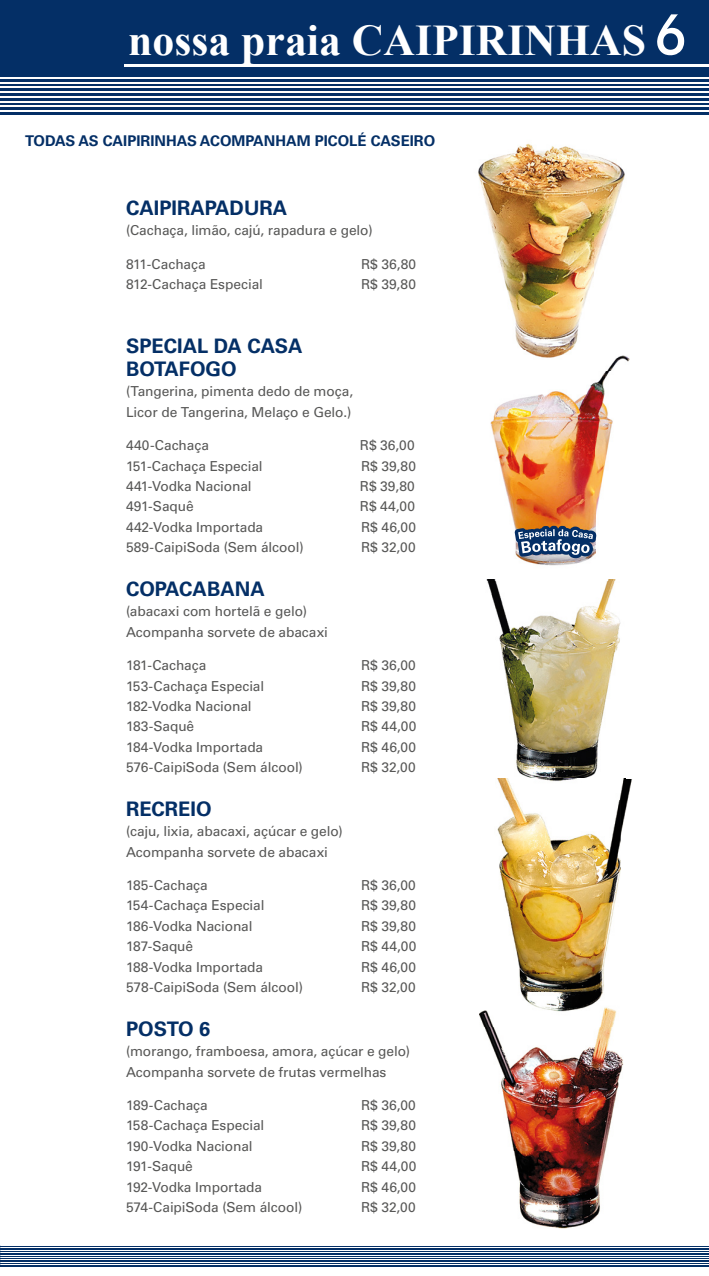
<style>
.page{position:relative;width:709px;height:1276px;background:#fff}
.page>*{position:absolute;margin:0;border:0;box-sizing:border-box;transform-origin:0 0}
.t1{font:700 43.75px "Times New Roman";color:#fff}
.t2{font:700 20px/23px "Univers LT Std";color:#042f66}
.t3{font:700 14.75px "Univers LT Std";color:#042f66}
.t4{font:13.75px/20.5px "Univers LT Std";letter-spacing:-.005em;color:#575756}
</style>
<div class="page">
<div style="left:0;top:74px;width:709px;height:41px;background:#042f66"></div>
<hr style="left:0;top:77px;width:709px;height:2px;background:#fff">
<hr style="left:0;top:82px;width:709px;height:1px;background:#fff">
<hr style="left:0;top:86px;width:709px;height:2px;background:#fff">
<hr style="left:0;top:91px;width:709px;height:2px;background:#fff">
<hr style="left:0;top:96px;width:709px;height:2px;background:#fff">
<hr style="left:0;top:101px;width:709px;height:1px;background:#fff">
<hr style="left:0;top:105px;width:709px;height:2px;background:#fff">
<hr style="left:0;top:110px;width:709px;height:2px;background:#fff">
<div style="left:0;top:0;width:709px;height:74px;background:#042f66"></div>
<svg style="left:0;top:1245px;width:709px;height:21px;fill:#042f66"></svg>
<hr style="left:0;top:1247px;width:709px;height:1px;background:#fff">
<hr style="left:0;top:1249px;width:709px;height:1px;background:#fff">
<hr style="left:0;top:1252px;width:709px;height:1px;background:#fff">
<hr style="left:0;top:1254px;width:709px;height:1px;background:#fff">
<hr style="left:0;top:1257px;width:709px;height:1px;background:#fff">
<hr style="left:0;top:1259px;width:709px;height:1px;background:#fff">
<hr style="left:0;top:1261px;width:709px;height:1px;background:#fff">
<hr style="left:0;top:1264px;width:709px;height:1px;background:#fff">
<img style="left:483px;top:1026px;width:140px;height:203px">
<img style="left:490px;top:370px;width:123px;height:196px">
<svg style="left:514px;top:526px;width:82px;height:32px;background:#647690"></svg>
<img style="left:479px;top:779px;width:153px;height:247px">
<img style="left:479px;top:580px;width:146px;height:219px">
<img style="left:486px;top:579px;width:130px;height:1px">
<img style="left:478px;top:143px;width:152px;height:227px">
<hr style="left:125px;top:65px;width:584px;height:2px;background:#fff">
<svg style="left:657px;top:14px;width:27px;height:41px"></svg>
<h1 class="t1" style="left:128px;top:10px;width:519px">nossa praia CAIPIRINHAS</h1>
<p class="t3" style="left:25px;top:132px;width:411px">TODAS AS CAIPIRINHAS ACOMPANHAM PICOLÉ CASEIRO</p>
<h2 class="t2" style="left:126px;top:196px;width:163px">CAIPIRAPADURA</h2>
<p class="t4" style="left:126px;top:220px;width:248px">(Cachaça, limão, cajú, rapadura e gelo)</p>
<p class="t4" style="left:126px;top:253px;width:81px">811-Cachaça</p>
<p class="t4" style="left:361px;top:253px;width:56px">R$ 36,80</p>
<p class="t4" style="left:126px;top:274px;width:138px">812-Cachaça Especial</p>
<p class="t4" style="left:361px;top:274px;width:56px">R$ 39,80</p>
<h2 class="t2" style="left:126px;top:334px;width:178px">SPECIAL DA CASA<br>BOTAFOGO</h2>
<p class="t4" style="left:126px;top:381px;width:229px">(Tangerina, pimenta dedo de moça,<br>Licor de Tangerina, Melaço e Gelo.)</p>
<p class="t4" style="left:126px;top:435px;width:85px">440-Cachaça</p>
<p class="t4" style="left:360px;top:435px;width:56px">R$ 36,00</p>
<p class="t4" style="left:126px;top:455px;width:138px">151-Cachaça Especial</p>
<p class="t4" style="left:361px;top:455px;width:56px">R$ 39,80</p>
<p class="t4" style="left:126px;top:476px;width:127px">441-Vodka Nacional</p>
<p class="t4" style="left:360px;top:476px;width:56px">R$ 39,80</p>
<p class="t4" style="left:126px;top:496px;width:69px">491-Saquê</p>
<p class="t4" style="left:360px;top:496px;width:57px">R$ 44,00</p>
<p class="t4" style="left:126px;top:517px;width:139px">442-Vodka Importada</p>
<p class="t4" style="left:361px;top:517px;width:56px">R$ 46,00</p>
<p class="t4" style="left:126px;top:537px;width:179px">589-CaipiSoda (Sem álcool)</p>
<p class="t4" style="left:361px;top:537px;width:56px">R$ 32,00</p>
<h2 class="t2" style="left:126px;top:577px;width:140px">COPACABANA</h2>
<p class="t4" style="left:126px;top:601px;width:203px">(abacaxi com hortelã e gelo)<br>Acompanha sorvete de abacaxi</p>
<p class="t4" style="left:126px;top:655px;width:82px">181-Cachaça</p>
<p class="t4" style="left:361px;top:655px;width:56px">R$ 36,00</p>
<p class="t4" style="left:126px;top:675px;width:140px">153-Cachaça Especial</p>
<p class="t4" style="left:361px;top:675px;width:56px">R$ 39,80</p>
<p class="t4" style="left:126px;top:696px;width:127px">182-Vodka Nacional</p>
<p class="t4" style="left:361px;top:696px;width:56px">R$ 39,80</p>
<p class="t4" style="left:126px;top:716px;width:70px">183-Saquê</p>
<p class="t4" style="left:361px;top:716px;width:57px">R$ 44,00</p>
<p class="t4" style="left:126px;top:737px;width:139px">184-Vodka Importada</p>
<p class="t4" style="left:361px;top:737px;width:56px">R$ 46,00</p>
<p class="t4" style="left:126px;top:757px;width:178px">576-CaipiSoda (Sem álcool)</p>
<p class="t4" style="left:361px;top:757px;width:56px">R$ 32,00</p>
<h2 class="t2" style="left:126px;top:797px;width:87px">RECREIO</h2>
<p class="t4" style="left:126px;top:821px;width:218px">(caju, lixia, abacaxi, açúcar e gelo)<br>Acompanha sorvete de abacaxi</p>
<p class="t4" style="left:126px;top:875px;width:83px">185-Cachaça</p>
<p class="t4" style="left:361px;top:875px;width:56px">R$ 36,00</p>
<p class="t4" style="left:126px;top:895px;width:140px">154-Cachaça Especial</p>
<p class="t4" style="left:361px;top:895px;width:56px">R$ 39,80</p>
<p class="t4" style="left:126px;top:916px;width:128px">186-Vodka Nacional</p>
<p class="t4" style="left:361px;top:916px;width:56px">R$ 39,80</p>
<p class="t4" style="left:126px;top:936px;width:69px">187-Saquê</p>
<p class="t4" style="left:361px;top:936px;width:57px">R$ 44,00</p>
<p class="t4" style="left:126px;top:956px;width:139px">188-Vodka Importada</p>
<p class="t4" style="left:361px;top:956px;width:56px">R$ 46,00</p>
<p class="t4" style="left:126px;top:977px;width:178px">578-CaipiSoda (Sem álcool)</p>
<p class="t4" style="left:361px;top:977px;width:56px">R$ 32,00</p>
<h2 class="t2" style="left:126px;top:1017px;width:86px">POSTO 6</h2>
<p class="t4" style="left:126px;top:1041px;width:285px">(morango, framboesa, amora, açúcar e gelo)<br>Acompanha sorvete de frutas vermelhas</p>
<p class="t4" style="left:126px;top:1095px;width:83px">189-Cachaça</p>
<p class="t4" style="left:361px;top:1095px;width:56px">R$ 36,00</p>
<p class="t4" style="left:126px;top:1115px;width:140px">158-Cachaça Especial</p>
<p class="t4" style="left:361px;top:1115px;width:56px">R$ 39,80</p>
<p class="t4" style="left:126px;top:1135px;width:128px">190-Vodka Nacional</p>
<p class="t4" style="left:361px;top:1135px;width:56px">R$ 39,80</p>
<p class="t4" style="left:126px;top:1156px;width:68px">191-Saquê</p>
<p class="t4" style="left:361px;top:1156px;width:57px">R$ 44,00</p>
<p class="t4" style="left:126px;top:1176px;width:138px">192-Vodka Importada</p>
<p class="t4" style="left:361px;top:1176px;width:56px">R$ 46,00</p>
<p class="t4" style="left:126px;top:1197px;width:178px">574-CaipiSoda (Sem álcool)</p>
<p class="t4" style="left:361px;top:1197px;width:56px">R$ 32,00</p>
</div>
